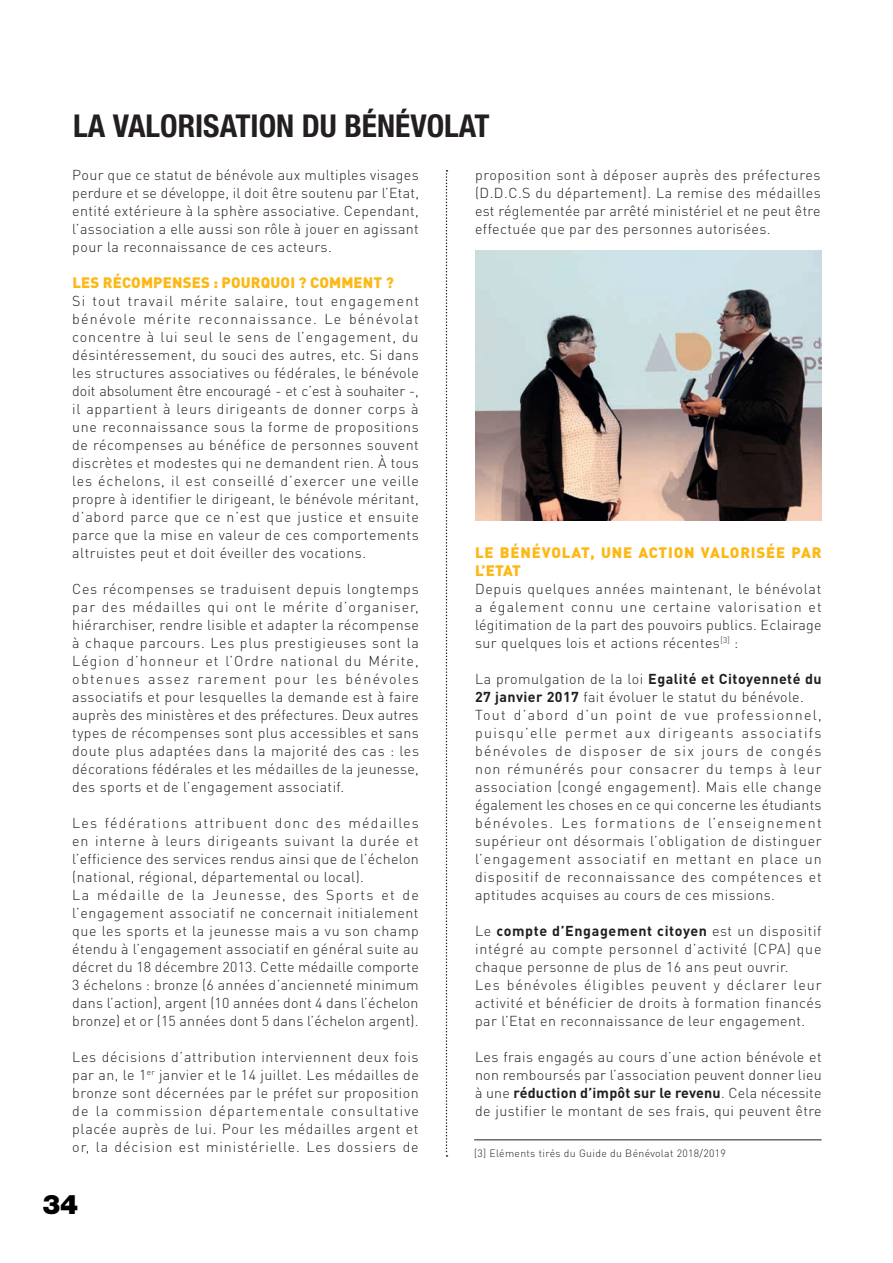
<style>
.page{position:relative;width:893px;height:1263px;background:#fff}
.page>*{position:absolute;margin:0;border:0;box-sizing:border-box;transform-origin:0 0}
.t1{font:700 condensed 31.5px "Helvetica Neue LT Std";color:#231f20}
.t2{font:900 27px "Helvetica Neue LT Std";color:#010101}
.t3{font:900 15px/18px "DIN Pro";letter-spacing:.055em;color:#fcb814}
.t4{font:900 15px "DIN Pro";letter-spacing:.01em;color:#fcb814}
.t5{font:300 14.25px/18px "DIN Pro";letter-spacing:.03em;color:#231f20;text-align:justify}
.t6{font:300 14.25px/18px "DIN Pro";letter-spacing:.06em;color:#231f20}
.t7{font:300 10.5px "DIN Pro";letter-spacing:.03em;color:#231f20}
.s1{font-weight:700}
</style>
<div class="page">
<img style="left:475px;top:251px;width:347px;height:269px">
<svg style="left:446px;top:170px;width:1px;height:987px"></svg>
<hr style="left:474px;top:1139px;width:348px;height:1px;background:#231f20">
<h1 class="t1" style="left:73px;top:107px;width:418px">LA VALORISATION DU BÉNÉVOLAT</h1>
<p class="t5" style="left:72px;top:165px;width:348px">Pour que ce statut de bénévole aux multiples visages perdure et se développe, il doit être soutenu par l’Etat, entité extérieure à la sphère associative. Cependant, l’association a elle aussi son rôle à jouer en agissant pour la reconnaissance de ces acteurs.</p>
<p class="t4" style="left:72px;top:272px;width:323px">LES RÉCOMPENSES : POURQUOI ? COMMENT ?</p>
<p class="t5" style="left:72px;top:291px;width:348px">Si tout travail mérite salaire, tout engagement bénévole mérite reconnaissance. Le bénévolat concentre à lui seul le sens de l’engagement, du désintéressement, du souci des autres, etc. Si dans les structures associatives ou fédérales, le bénévole doit absolument être encouragé - et c’est à souhaiter -, il appartient à leurs dirigeants de donner corps à une reconnaissance sous la forme de propositions de récompenses au bénéfice de personnes souvent discrètes et modestes qui ne demandent rien. À tous les échelons, il est conseillé d’exercer une veille propre à identifier le dirigeant, le bénévole méritant, d’abord parce que ce n’est que justice et ensuite parce que la mise en valeur de ces comportements altruistes peut et doit éveiller des vocations.</p>
<p class="t5" style="left:72px;top:579px;width:348px">Ces récompenses se traduisent depuis longtemps par des médailles qui ont le mérite d’organiser, hiérarchiser, rendre lisible et adapter la récompense à chaque parcours. Les plus prestigieuses sont la Légion d’honneur et l’Ordre national du Mérite, obtenues assez rarement pour les bénévoles associatifs et pour lesquelles la demande est à faire auprès des ministères et des préfectures. Deux autres types de récompenses sont plus accessibles et sans doute plus adaptées dans la majorité des cas : les décorations fédérales et les médailles de la jeunesse, des sports et de l’engagement associatif.</p>
<p class="t5" style="left:72px;top:813px;width:348px;text-align:left">Les fédérations attribuent donc des médailles en interne à leurs dirigeants suivant la durée et l’efficience des services rendus ainsi que de l’échelon (national, régional, départemental ou local).<br>La médaille de la Jeunesse, des Sports et de l’engagement associatif ne concernait initialement que les sports et la jeunesse mais a vu son champ étendu à l’engagement associatif en général suite au décret du 18 décembre 2013. Cette médaille comporte 3 échelons : bronze (6 années d’ancienneté minimum dans l’action), argent (10 années dont 4 dans l’échelon bronze) et or (15 années dont 5 dans l’échelon argent).</p>
<p class="t5" style="left:72px;top:1047px;width:348px">Les décisions d’attribution interviennent deux fois par an, le 1<sup>er</sup> janvier et le 14 juillet. Les médailles de bronze sont décernées par le préfet sur proposition de la commission départementale consultative placée auprès de lui. Pour les médailles argent et or, la décision est ministérielle. Les dossiers de</p>
<p class="t5" style="left:475px;top:165px;width:347px">proposition sont à déposer auprès des préfectures (D.D.C.S du département). La remise des médailles est réglementée par arrêté ministériel et ne peut être effectuée que par des personnes autorisées.</p>
<p class="t3" style="left:475px;top:543px;width:348px">LE BÉNÉVOLAT, UNE ACTION VALORISÉE PAR<br>L’ETAT</p>
<p class="t5" style="left:475px;top:579px;width:348px">Depuis quelques années maintenant, le bénévolat a également connu une certaine valorisation et légitimation de la part des pouvoirs publics. Eclairage sur quelques lois et actions récentes<sup>[3]</sup> :</p>
<p class="t6" style="left:475px;top:669px;width:348px">La promulgation de la loi <span class="s1">Egalité et Citoyenneté du 27 janvier 2017</span> fait évoluer le statut du bénévole.<br>Tout d’abord d’un point de vue professionnel, puisqu’elle permet aux dirigeants associatifs bénévoles de disposer de six jours de congés non rémunérés pour consacrer du temps à leur association (congé engagement). Mais elle change également les choses en ce qui concerne les étudiants bénévoles. Les formations de l’enseignement supérieur ont désormais l’obligation de distinguer l’engagement associatif en mettant en place un dispositif de reconnaissance des compétences et aptitudes acquises au cours de ces missions.</p>
<p class="t5" style="left:475px;top:921px;width:348px;text-align:left">Le <span class="s1">compte d’Engagement citoyen</span> est un dispositif intégré au compte personnel d’activité (CPA) que chaque personne de plus de 16 ans peut ouvrir.<br>Les bénévoles éligibles peuvent y déclarer leur activité et bénéficier de droits à formation financés par l’Etat en reconnaissance de leur engagement.</p>
<p class="t5" style="left:475px;top:1047px;width:348px">Les frais engagés au cours d’une action bénévole et non remboursés par l’association peuvent donner lieu à une <span class="s1">réduction d’impôt sur le revenu</span>. Cela nécessite de justifier le montant de ses frais, qui peuvent être</p>
<p class="t7" style="left:474px;top:1146px;width:253px">[3] Eléments tirés du Guide du Bénévolat 2018/2019</p>
<h2 class="t2" style="left:43px;top:1188px;width:37px">34</h2>
</div>
